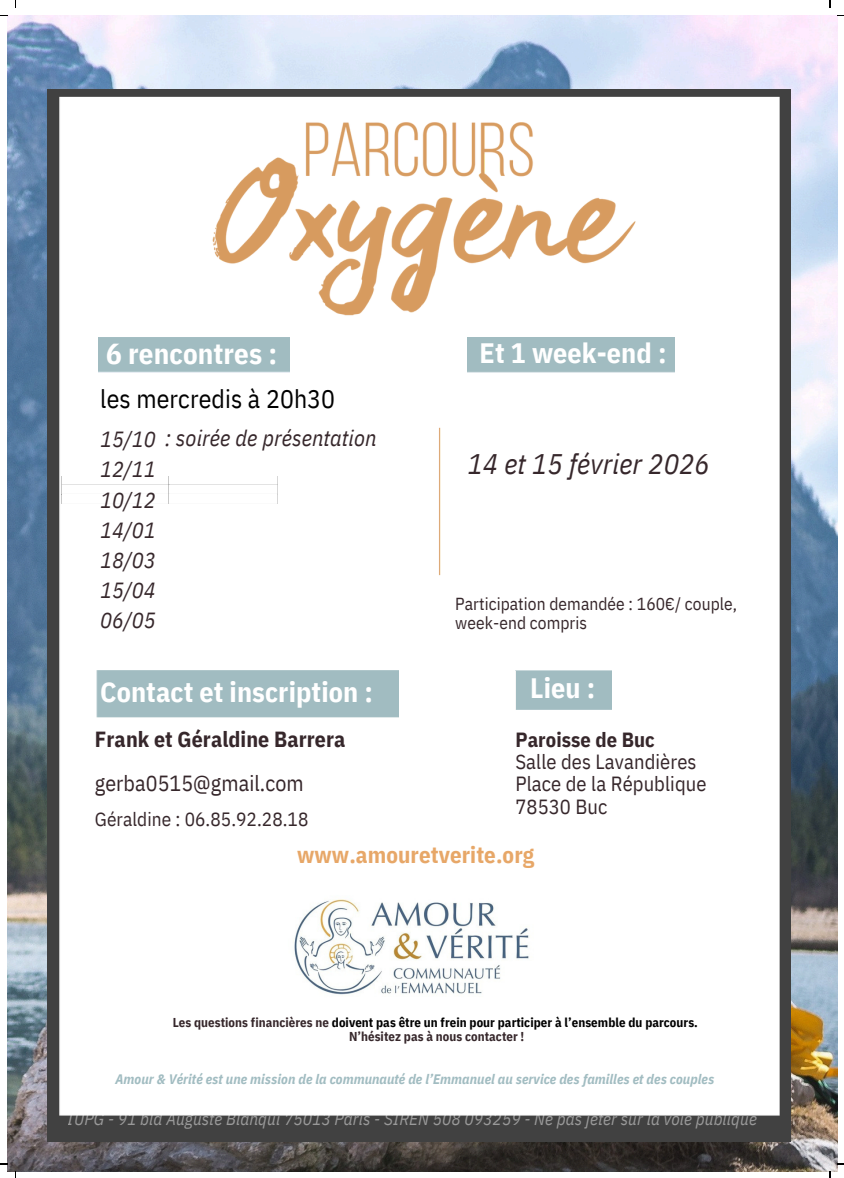
<style>
.page{position:relative;width:844px;height:1178px;background:#fff}
.page>*{position:absolute;margin:0;border:0;box-sizing:border-box;transform-origin:0 0}
.t1{font:700 28.88px "IBM Plex Sans Cond";letter-spacing:.005em;color:#fff}
.t2{font:italic 28.26px "IBM Plex Sans Cond";letter-spacing:.005em;color:#36272b}
.t3{font:700 28px "IBM Plex Sans Cond";letter-spacing:.005em;color:#fff}
.t4{font:25.72px "IBM Plex Sans Cond";letter-spacing:.005em;color:#000}
.t5{font:700 22.93px "IBM Plex Sans Cond";letter-spacing:.005em;color:#e7a768}
.t6{font:italic 22.31px "IBM Plex Sans Cond";letter-spacing:.005em;color:#36272b}
.t7{font:700 21.88px/44.6px "IBM Plex Sans Cond";letter-spacing:.005em;color:#36272b}
.t8{font:italic 21.88px/30.2px "IBM Plex Sans Cond";letter-spacing:.005em;color:#36272b;text-align:justify}
.t9{font:20.47px/22.3px "IBM Plex Sans Cond";letter-spacing:.005em;color:#36272b}
.t10{font:19.25px "IBM Plex Sans Cond";letter-spacing:.005em;color:#36272b}
.t11{font:17.32px/19.1px "IBM Plex Sans Cond";letter-spacing:.005em;color:#36272b}
.t12{font:italic 17.24px "IBM Plex Sans Cond";letter-spacing:.005em;color:#fff}
.t13{font:italic 700 13.74px "IBM Plex Sans Cond";letter-spacing:.005em;color:#a1bcc1}
.t14{font:700 12.86px "IBM Plex Sans Cond";letter-spacing:.005em;color:#000}
.t15{font:700 12.86px "IBM Plex Sans Cond";letter-spacing:.005em;color:#36272b}
.s1{font-size:21.88px}
.s2{font-weight:400}
.s3{font-weight:700}
.s4{color:#36272b}
</style>
<div class="page">
<img style="left:7px;top:15px;width:830px;height:1156px">
<div style="left:47px;top:90px;width:744px;height:1051px;background:#414141"></div>
<img style="left:60px;top:96px;width:721px;height:1019px">
<img style="left:204px;top:97px;width:438px;height:225px">
<div style="left:96px;top:670px;width:302px;height:47px;background:#a1bcc1"></div>
<div style="left:99px;top:337px;width:191px;height:35px;background:#a1bcc1"></div>
<div style="left:515px;top:670px;width:97px;height:39px;background:#a1bcc1"></div>
<div style="left:467px;top:337px;width:208px;height:35px;background:#a1bcc1"></div>
<img style="left:428px;top:417px;width:23px;height:165px">
<img style="left:61px;top:476px;width:216px;height:27px">
<img style="left:282px;top:888px;width:266px;height:117px">
<h2 class="t1" style="left:106px;top:334px;width:173px">6 rencontres :</h2>
<p class="t4" style="left:100px;top:381px;width:236px">les mercredis à 20h30</p>
<h1 class="t3" style="left:480px;top:334px;width:189px">Et 1 week-end :</h1>
<h6 class="t6" style="left:100px;top:423px;width:278px"><span class="s1">15/10</span> : soirée de présentation</h6>
<h6 class="t8" style="left:100px;top:454px;width:57px">12/11<br>10/12<br>14/01<br>18/03<br>15/04<br>06/05</h6>
<p class="t2" style="left:467px;top:445px;width:244px">14 et 15 février 2026</p>
<h1 class="t11" style="left:455px;top:594px;width:283px">Participation demandée : 160€/ couple, week-end compris</h1>
<p class="t3" style="left:100px;top:673px;width:274px">Contact et inscription :</p>
<p class="t3" style="left:530px;top:669px;width:67px">Lieu :</p>
<p class="t7" style="left:95px;top:716px;width:252px">Frank et Géraldine Barrera <span class="s2">gerba0515@gmail.com</span></p>
<p class="t10" style="left:95px;top:806px;width:215px">Géraldine : 06.85.92.28.18</p>
<h6 class="t9" style="left:515px;top:727px;width:193px"><span class="s3">Paroisse de Buc<br></span>Salle des Lavandières<br>Place de la République<br>78530 Buc</h6>
<p class="t5" style="left:297px;top:839px;width:239px">www.amouretverite.org</p>
<h1 class="t14" style="left:173px;top:1013px;width:527px"><span class="s4">Les questions financières ne</span> doivent pas être un frein pour participer à l’ensemble du parcours.</h1>
<p class="t15" style="left:349px;top:1027px;width:177px">N’hésitez pas à nous contacter !</p>
<p class="t13" style="left:115px;top:1069px;width:600px">Amour &amp; Vérité est une mission de la communauté de l’Emmanuel au service des familles et des couples</p>
<p class="t12" style="left:68px;top:1107px;width:690px">IUPG - 91 bld Auguste Blanqui 75013 Paris - SIREN 508 093259 - Ne pas jeter sur la voie publique</p>
</div>
